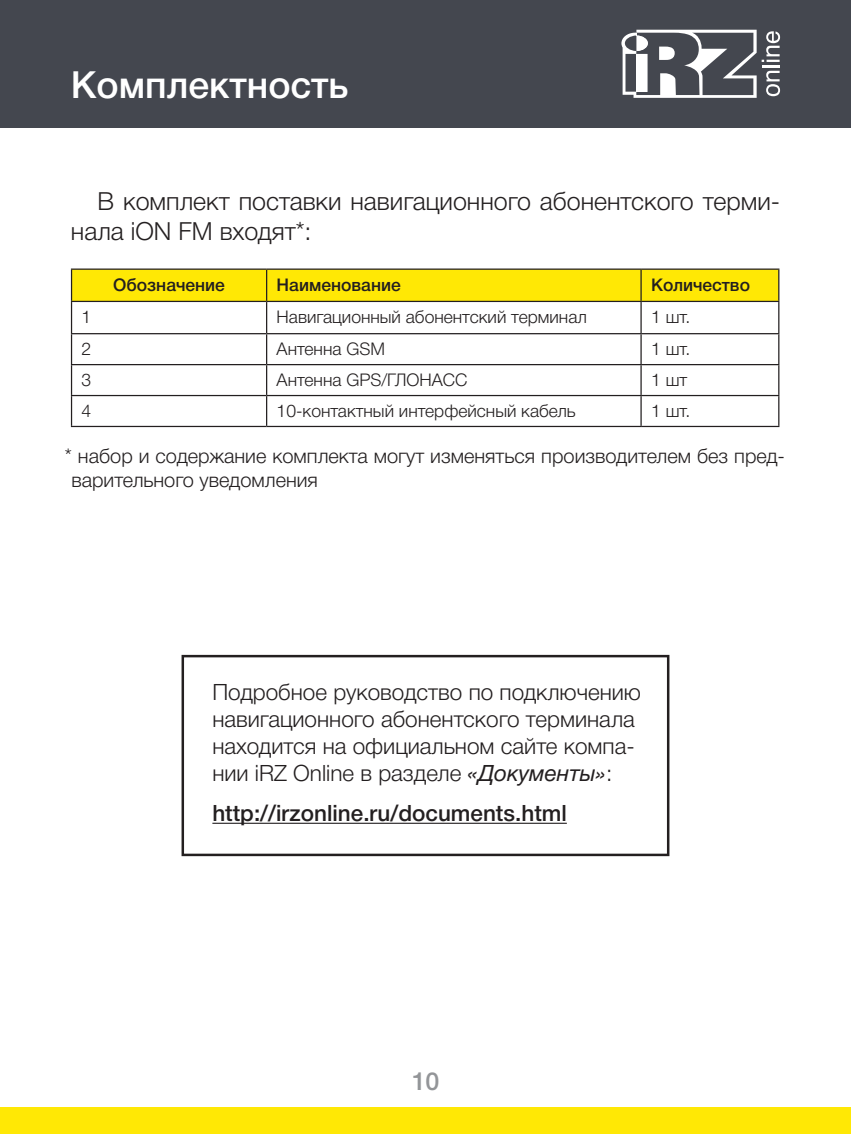
<style>
.page{position:relative;width:851px;height:1134px;background:#fff}
.page>*{position:absolute;margin:0;border:0;box-sizing:border-box;transform-origin:0 0}
.t1{font:500 37.5px "Helvetica Neue Cyr";color:#fff}
.t2{font:300 25px/30px "Helvetica Neue Cyr";color:#231f20}
.t3{font:500 25px "Helvetica Neue Cyr";color:#939598}
.t4{font:300 22.5px/27px "Helvetica Neue Cyr";color:#231f20}
.t5{font:500 22.5px "Helvetica Neue Cyr";color:#231f20}
.t6{font:300 20px/24px "Helvetica Neue Cyr";color:#231f20}
.t7{font:300 17.5px "Helvetica Neue Cyr";color:#231f20}
.t8{font:500 17.5px "Helvetica Neue Cyr";color:#231f20}
.s1{font-weight:400;font-style:italic}
</style>
<div class="page">
<div style="left:0;top:0;width:850px;height:128px;background:#44474f"></div>
<svg style="left:621px;top:30px;width:159px;height:68px"></svg>
<div style="left:0;top:1107px;width:850px;height:27px;background:#ffe805"></div>
<div style="left:181px;top:655px;width:488px;height:201px;border:2px solid #231f20"></div>
<hr style="left:212px;top:823px;width:354px;height:1px;background:#231f20">
<div style="left:72px;top:270px;width:706px;height:31px;background:#ffe805"></div>
<hr style="left:71px;top:268px;width:195px;height:2px;background:#231f20">
<hr style="left:71px;top:270px;width:1px;height:31px;background:#231f20">
<hr style="left:266px;top:268px;width:375px;height:2px;background:#231f20">
<hr style="left:266px;top:270px;width:1px;height:31px;background:#231f20">
<hr style="left:641px;top:268px;width:138px;height:2px;background:#231f20">
<hr style="left:640px;top:270px;width:1px;height:31px;background:#231f20">
<hr style="left:778px;top:270px;width:1px;height:31px;background:#231f20">
<hr style="left:71px;top:301px;width:195px;height:1px;background:#231f20">
<hr style="left:71px;top:302px;width:1px;height:31px;background:#231f20">
<hr style="left:266px;top:301px;width:375px;height:1px;background:#231f20">
<hr style="left:266px;top:302px;width:1px;height:31px;background:#231f20">
<hr style="left:641px;top:301px;width:138px;height:1px;background:#231f20">
<hr style="left:640px;top:302px;width:1px;height:31px;background:#231f20">
<hr style="left:778px;top:302px;width:1px;height:31px;background:#231f20">
<hr style="left:71px;top:333px;width:195px;height:1px;background:#231f20">
<hr style="left:71px;top:334px;width:1px;height:30px;background:#231f20">
<hr style="left:266px;top:333px;width:375px;height:1px;background:#231f20">
<hr style="left:266px;top:334px;width:1px;height:30px;background:#231f20">
<hr style="left:641px;top:333px;width:138px;height:1px;background:#231f20">
<hr style="left:640px;top:334px;width:1px;height:30px;background:#231f20">
<hr style="left:778px;top:334px;width:1px;height:30px;background:#231f20">
<hr style="left:71px;top:364px;width:195px;height:1px;background:#231f20">
<hr style="left:71px;top:365px;width:1px;height:30px;background:#231f20">
<hr style="left:266px;top:364px;width:375px;height:1px;background:#231f20">
<hr style="left:266px;top:365px;width:1px;height:30px;background:#231f20">
<hr style="left:641px;top:364px;width:138px;height:1px;background:#231f20">
<hr style="left:640px;top:365px;width:1px;height:30px;background:#231f20">
<hr style="left:778px;top:365px;width:1px;height:30px;background:#231f20">
<hr style="left:71px;top:395px;width:195px;height:1px;background:#231f20">
<hr style="left:71px;top:396px;width:1px;height:30px;background:#231f20">
<hr style="left:266px;top:395px;width:375px;height:1px;background:#231f20">
<hr style="left:266px;top:396px;width:1px;height:30px;background:#231f20">
<hr style="left:641px;top:395px;width:138px;height:1px;background:#231f20">
<hr style="left:640px;top:396px;width:1px;height:30px;background:#231f20">
<hr style="left:778px;top:396px;width:1px;height:30px;background:#231f20">
<hr style="left:71px;top:426px;width:195px;height:1px;background:#231f20">
<hr style="left:266px;top:426px;width:375px;height:1px;background:#231f20">
<hr style="left:641px;top:426px;width:138px;height:1px;background:#231f20">
<p class="t1" style="left:71px;top:64px;width:279px">Комплектность</p>
<p class="t2" style="left:71px;top:186px;width:710px;text-indent:27px">В комплект поставки навигационного абонентского терми&shy;нала iON FM входят*:</p>
<p class="t8" style="left:113px;top:275px;width:113px">Обозначение</p>
<p class="t8" style="left:276px;top:275px;width:126px">Наименование</p>
<p class="t8" style="left:651px;top:275px;width:100px">Количество</p>
<p class="t7" style="left:81px;top:307px;width:11px">1</p>
<p class="t7" style="left:276px;top:307px;width:311px">Навигационный абонентский терминал</p>
<p class="t7" style="left:651px;top:307px;width:41px">1 шт.</p>
<p class="t7" style="left:81px;top:340px;width:11px">2</p>
<p class="t7" style="left:276px;top:340px;width:110px">Антенна GSM</p>
<p class="t7" style="left:651px;top:340px;width:41px">1 шт.</p>
<p class="t7" style="left:81px;top:370px;width:11px">3</p>
<p class="t7" style="left:276px;top:370px;width:192px">Антенна GPS/ГЛОНАСС</p>
<p class="t7" style="left:651px;top:370px;width:38px">1 шт</p>
<p class="t7" style="left:81px;top:401px;width:11px">4</p>
<p class="t7" style="left:276px;top:401px;width:300px">10-контактный интерфейсный кабель</p>
<p class="t7" style="left:651px;top:401px;width:41px">1 шт.</p>
<p class="t6" style="left:71px;top:444px;width:715px;text-indent:-6px">* набор и содержание комплекта могут изменяться производителем без пред&shy;варительного уведомления</p>
<p class="t4" style="left:212px;top:679px;width:430px">Подробное руководство по подключению навигационного абонентского терминала находится на официальном сайте компа&shy;нии iRZ Online в разделе <span class="s1">«Документы»</span>:</p>
<p class="t5" style="left:212px;top:801px;width:356px">http://irzonline.ru/documents.html</p>
<p class="t3" style="left:411px;top:1068px;width:29px">10</p>
</div>
